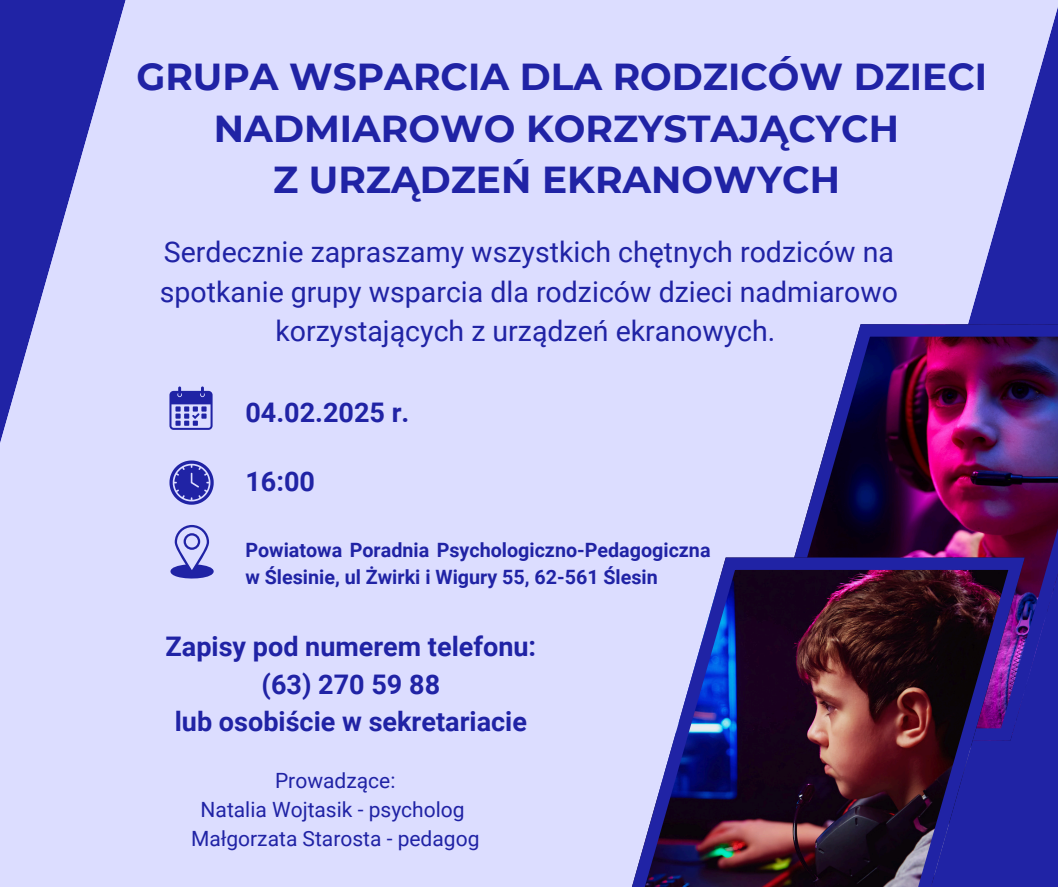
<style>
.page{position:relative;width:1058px;height:887px;background:#fff}
.page>*{position:absolute;margin:0;border:0;box-sizing:border-box;transform-origin:0 0}
.t1{font:700 37.5px/51.8px "Montserrat";color:#2023a5;text-align:center}
.t2{font:28.5px/39.3px "Roboto";color:#2023a5;text-align:center}
.t3{font:700 27px/37.2px "Roboto";color:#2023a5;text-align:center}
.t4{font:21px "Roboto";color:#2023a5}
.t5{font:700 19.65px/27px "Roboto";color:#2023a5}
</style>
<div class="page">
<div style="left:0;top:0;width:1058px;height:886px;background:#dcddff"></div>
<svg style="left:968px;top:7px;width:90px;height:879px;fill:#2023a5"></svg>
<img style="left:794px;top:324px;width:264px;height:416px">
<img style="left:632px;top:557px;width:392px;height:329px">
<svg style="left:0;top:0;width:126px;height:443px"></svg>
<svg style="left:169px;top:386px;width:43px;height:44px"></svg>
<svg style="left:169px;top:460px;width:44px;height:44px"></svg>
<svg style="left:170px;top:525px;width:43px;height:54px"></svg>
<p class="t1" style="left:136px;top:50px;width:852px">GRUPA WSPARCIA DLA RODZICÓW DZIECI<br>NADMIAROWO KORZYSTAJĄCYCH<br>Z URZĄDZEŃ EKRANOWYCH</p>
<p class="t2" style="left:160px;top:233px;width:739px">Serdecznie zapraszamy wszystkich chętnych rodziców na spotkanie grupy wsparcia dla rodziców dzieci nadmiarowo korzystających z urządzeń ekranowych.</p>
<h2 class="t3" style="left:245px;top:394px;width:165px">04.02.2025 r.</h2>
<p class="t3" style="left:245px;top:463px;width:71px">16:00</p>
<h2 class="t5" style="left:245px;top:537px;width:466px">Powiatowa Poradnia Psychologiczno-Pedagogiczna w Ślesinie, ul Żwirki i Wigury 55, 62-561 Ślesin</h2>
<p class="t3" style="left:165px;top:628px;width:372px">Zapisy pod numerem telefonu: (63) 270 59 88<br>lub osobiście w sekretariacie</p>
<h4 class="t4" style="left:275px;top:768px;width:122px">Prowadzące:</h4>
<p class="t4" style="left:201px;top:797px;width:265px">Natalia Wojtasik - psycholog</p>
<h2 class="t4" style="left:191px;top:826px;width:290px">Małgorzata Starosta - pedagog</h2>
</div>
